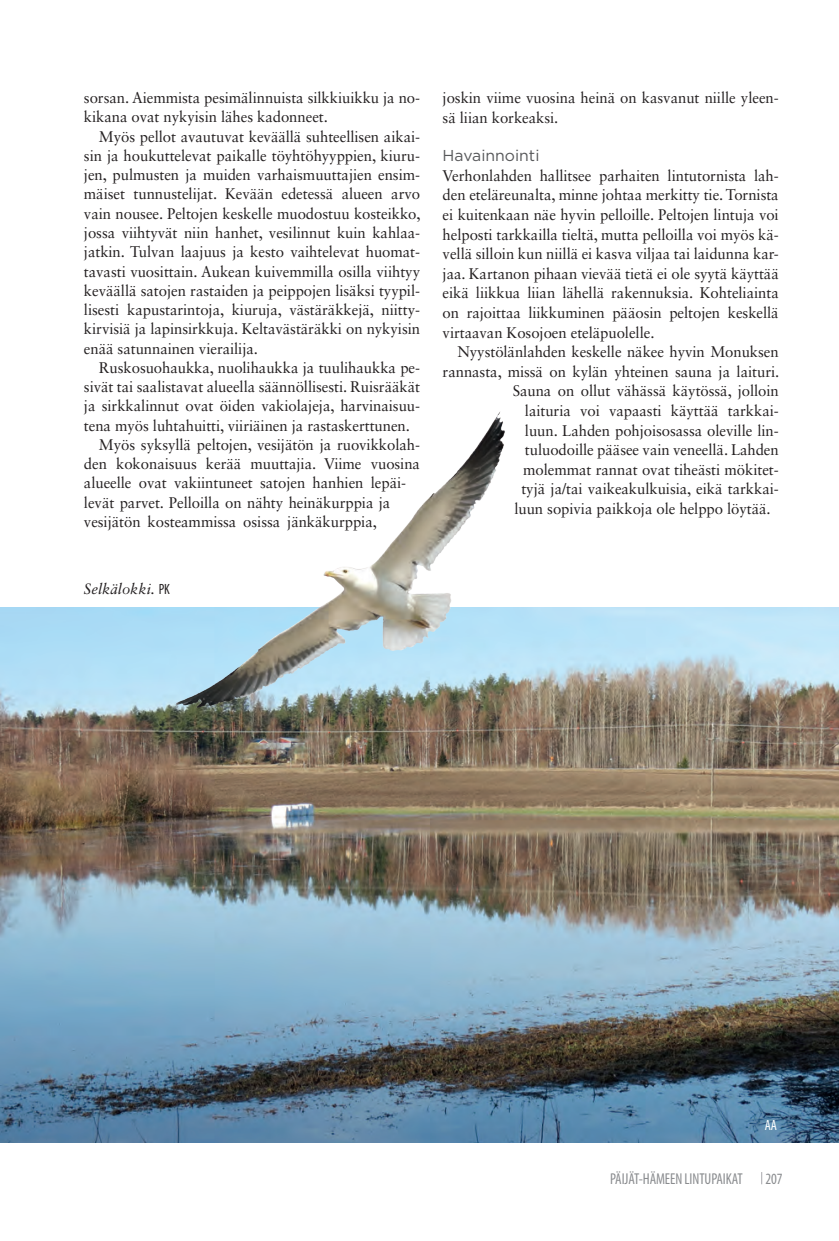
<style>
.page{position:relative;width:839px;height:1241px;background:#fff}
.page>*{position:absolute;margin:0;border:0;box-sizing:border-box;transform-origin:0 0}
.t1{font:condensed 15.75px "Myriad Pro";letter-spacing:-.005em;color:#8a8c8f;scale:.95 1}
.t2{font:15.75px "Gotham";color:#57585a}
.t3{font:15.4px/19.2px "Sabon LT Std";letter-spacing:-.005em;color:#231f20}
.t4{font:italic 14.88px "Sabon LT Std";color:#231f20}
.t5{font:condensed 14.88px "Myriad Pro";color:#fff;scale:.95 1}
.s1{font-family:"Myriad Pro";font-style:normal;font-stretch:condensed}
</style>
<div class="page">
<svg style="left:761px;top:1172px;width:1px;height:12px"></svg>
<img style="left:0;top:607px;width:839px;height:535px">
<img style="left:115px;top:412px;width:435px;height:352px">
<p class="t3" style="left:84px;top:88px;width:338px">sorsan. Aiemmista pesimälinnuista silkkiuikku ja no&shy;kikana ovat nykyisin lähes kadonneet.</p>
<p class="t3" style="left:84px;top:126px;width:338px;text-align:justify;text-indent:15px">Myös pellot avautuvat keväällä suhteellisen aikai&shy;sin ja houkuttelevat paikalle töyhtöhyyppien, kiuru&shy;jen, pulmusten ja muiden varhaismuuttajien ensim&shy;mäiset tunnustelijat. Kevään edetessä alueen arvo vain nousee. Peltojen keskelle muodostuu kosteikko, jossa viihtyvät niin hanhet, vesilinnut kuin kahlaa&shy;jatkin. Tulvan laajuus ja kesto vaihtelevat huomat&shy;tavasti vuosittain. Aukean kuivemmilla osilla viihtyy keväällä satojen rastaiden ja peippojen lisäksi tyypil&shy;lisesti kapustarintoja, kiuruja, västäräkkejä, niitty&shy;kirvisiä ja lapinsirkkuja. Keltavästäräkki on nykyisin enää satunnainen vierailija.</p>
<p class="t3" style="left:99px;top:357px;width:323px">Ruskosuohaukka, nuolihaukka ja tuulihaukka pe-</p>
<p class="t3" style="left:84px;top:377px;width:337px">sivät tai saalistavat alueella säännöllisesti. Ruisrääkät</p>
<p class="t3" style="left:84px;top:396px;width:338px">ja sirkkalinnut ovat öiden vakiolajeja, harvinaisuu-</p>
<p class="t3" style="left:84px;top:415px;width:327px">tena myös luhtahuitti, viiriäinen ja rastaskerttunen.</p>
<p class="t3" style="left:99px;top:434px;width:323px">Myös syksyllä peltojen, vesijätön ja ruovikkolah-</p>
<p class="t3" style="left:84px;top:454px;width:337px">den kokonaisuus kerää muuttajia. Viime vuosina</p>
<p class="t3" style="left:84px;top:473px;width:324px">alueelle ovat vakiintuneet satojen hanhien lepäi-</p>
<p class="t3" style="left:84px;top:492px;width:308px">levät parvet. Pelloilla on nähty heinäkurppia ja</p>
<p class="t3" style="left:84px;top:512px;width:294px">vesijätön kosteammissa osissa jänkäkurppia,</p>
<p class="t4" style="left:84px;top:580px;width:87px">Selkälokki. <span class="s1">PK</span></p>
<p class="t3" style="left:442px;top:88px;width:338px">joskin viime vuosina heinä on kasvanut niille yleen&shy;sä liian korkeaksi.</p>
<p class="t2" style="left:442px;top:145px;width:98px">Havainnointi</p>
<p class="t3" style="left:442px;top:165px;width:338px;text-align:justify">Verhonlahden hallitsee parhaiten lintutornista lah&shy;den eteläreunalta, minne johtaa merkitty tie. Tornista ei kuitenkaan näe hyvin pelloille. Peltojen lintuja voi helposti tarkkailla tieltä, mutta pelloilla voi myös kä&shy;vellä silloin kun niillä ei kasva viljaa tai laidunna kar&shy;jaa. Kartanon pihaan vievää tietä ei ole syytä käyttää eikä liikkua liian lähellä rakennuksia. Kohteliainta on rajoittaa liikkuminen pääosin peltojen keskellä virtaavan Kosojoen eteläpuolelle.</p>
<p class="t3" style="left:457px;top:342px;width:323px">Nyystölänlahden keskelle näkee hyvin Monuksen</p>
<p class="t3" style="left:442px;top:362px;width:338px">rannasta, missä on kylän yhteinen sauna ja laituri.</p>
<p class="t3" style="left:512px;top:381px;width:268px">Sauna on ollut vähässä käytössä, jolloin</p>
<p class="t3" style="left:525px;top:401px;width:255px">laituria voi vapaasti käyttää tarkkai-</p>
<p class="t3" style="left:525px;top:420px;width:255px">luun. Lahden pohjoisosassa oleville lin-</p>
<p class="t3" style="left:525px;top:440px;width:255px">tuluodoille pääsee vain veneellä. Lahden</p>
<p class="t3" style="left:523px;top:459px;width:257px">molemmat rannat ovat tiheästi mökitet-</p>
<p class="t3" style="left:521px;top:479px;width:259px">tyjä ja/tai vaikeakulkuisia, eikä tarkkai-</p>
<p class="t3" style="left:514px;top:499px;width:258px">luun sopivia paikkoja ole helppo löytää.</p>
<p class="t5" style="left:764px;top:1115px;width:14px">AA</p>
<p class="t1" style="left:610px;top:1169px;width:141px">PÄIJÄT-HÄMEEN LINTUPAIKAT</p>
<p class="t1" style="left:765px;top:1169px;width:20px">207</p>
</div>
